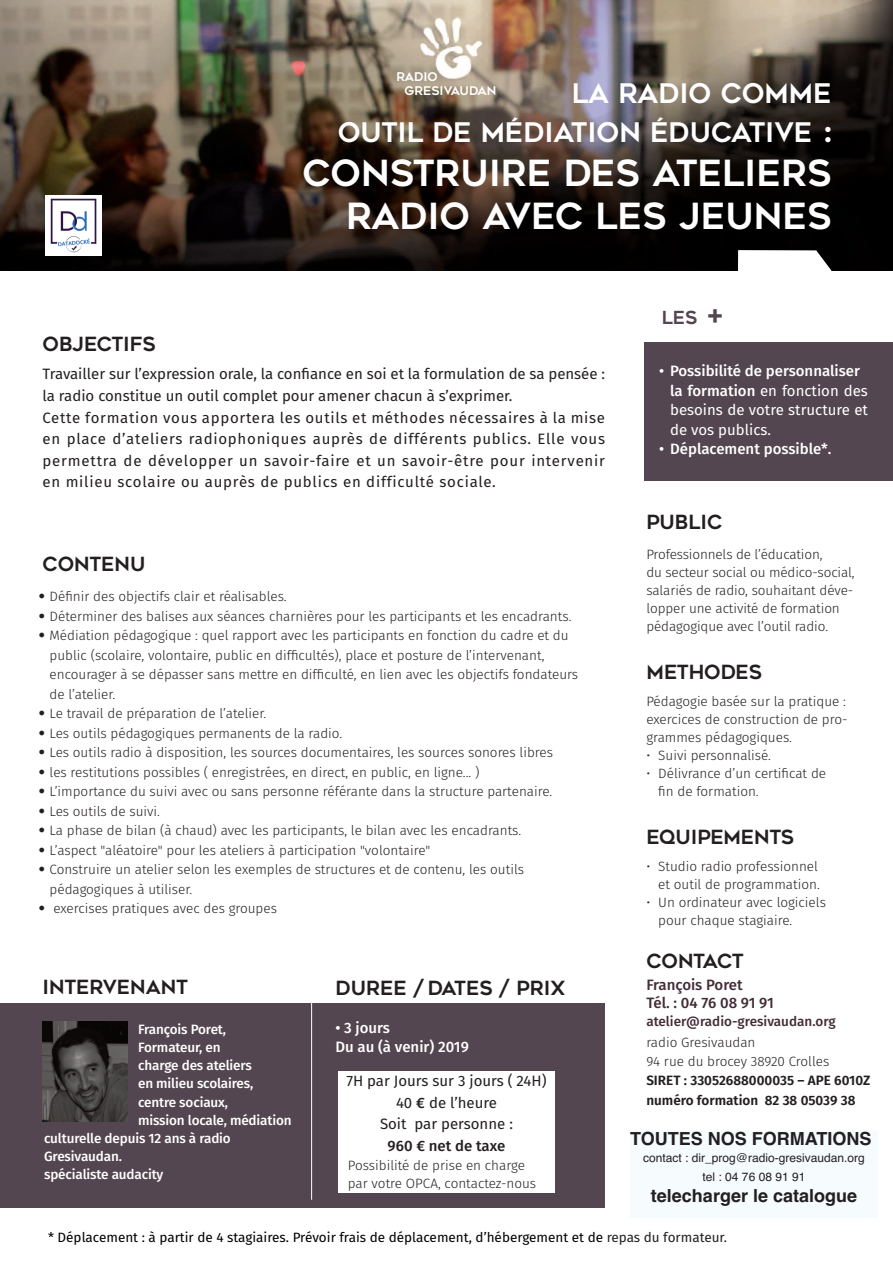
<style>
.page{position:relative;width:893px;height:1263px;background:#fff}
.page>*{position:absolute;margin:0;border:0;box-sizing:border-box;transform-origin:0 0}
.t1{font:36px/43.2px "Geometos";color:#fff;text-align:right}
.t2{font:27px/39.2px "Geometos";color:#fff;text-align:right}
.t3{font:19.5px "Geometos";color:#231f20}
.t4{font:19.5px "Geometos";letter-spacing:-.035em;color:#231f20}
.t5{font:700 18px "Helvetica";color:#231f20}
.t6{font:18px "Geometos";color:#544650}
.t7{font:15px/21.6px "Fira Sans";letter-spacing:.045em;color:#231f20}
.t8{font:15px/19.5px "Fira Sans";color:#fff}
.t9{font:15px/21.6px "Fira Sans";color:#231f20;text-align:center}
.t10{font:500 15px/19.5px "Fira Sans";color:#fff}
.t11{font:500 15px/18px "Fira Sans";letter-spacing:-.01em;color:#422c36}
.t12{font:500 15px "Fira Sans";color:#231f20}
.t13{font:300 13.5px/18px "Fira Sans";color:#231f20}
.t14{font:500 13.5px "Fira Sans";letter-spacing:-.01em;color:#fff}
.t15{font:13.5px "Fira Sans";color:#000}
.t16{font:600 13.5px/19.5px "Fira Sans";color:#231f20}
.t17{font:500 13.5px "Fira Sans";color:#422c36}
.t18{font:12px/18.9px "Helvetica";color:#231f20;text-align:center}
.t19{font:12px/14.4px "Geometos";color:#fff}
.s1{font-size:36px}
.s2{font-family:"Menlo";font-weight:700}
.s3{font-weight:500}
.s4{font-size:27px}
.s5{color:#231f20}
</style>
<div class="page">
<img style="left:0;top:0;width:893px;height:271px">
<div style="left:0;top:1003px;width:605px;height:205px;background:#544650"></div>
<svg style="left:738px;top:250px;width:93px;height:21px"></svg>
<div style="left:644px;top:342px;width:249px;height:138px;background:#544650"></div>
<img style="left:43px;top:1021px;width:85px;height:100px">
<hr style="left:311px;top:969px;width:1px;height:231px;background:#fff">
<img style="left:415px;top:12px;width:87px;height:87px">
<img style="left:46px;top:196px;width:56px;height:60px">
<div style="left:338px;top:1071px;width:217px;height:122px;background:#fff"></div>
<div style="left:630px;top:1131px;width:248px;height:87px;background:#f6fbfe"></div>
<p class="t19" style="left:405px;top:69px;width:93px;text-indent:-8px">RADIO<br>GRESIVAUDAN</p>
<h2 class="t2" style="left:338px;top:74px;width:495px">LA RADIO COMME<br>OUTIL DE MÉDIATION ÉDUCATIVE <span class="s1">:</span></h2>
<h1 class="t1" style="left:303px;top:151px;width:530px">CONSTRUIRE DES ATELIERS<br>RADIO AVEC LES JEUNES</h1>
<h3 class="t3" style="left:43px;top:333px;width:115px">OBJECTIFS</h3>
<p class="t7" style="left:43px;top:365px;width:564px">Travailler sur l’expression orale, la confiance en soi et la formulation de sa pensée : la radio constitue un outil complet pour amener chacun à s’exprimer.<br>Cette formation vous apportera les outils et méthodes nécessaires à la mise en place d’ateliers radiophoniques auprès de différents publics. Elle vous permettra de développer un savoir-faire et un savoir-être pour intervenir en milieu scolaire ou auprès de publics en difficulté sociale.</p>
<h3 class="t3" style="left:43px;top:553px;width:104px">CONTENU</h3>
<p class="t13" style="left:38px;top:589px;width:251px"><span class="s2">•</span> Définir des objectifs clair et réalisables.</p>
<p class="t13" style="left:38px;top:608px;width:535px"><span class="s2">•</span> Déterminer des balises aux séances charnières pour les participants et les encadrants.</p>
<p class="t13" style="left:50px;top:627px;width:530px;line-height:19.5px;text-indent:-12px"><span class="s2">•</span> Médiation pédagogique : quel rapport avec les participants en fonction du cadre et du public (scolaire, volontaire, public en difficultés), place et posture de l’intervenant, encourager à se dépasser sans mettre en difficulté, en lien avec les objectifs fondateurs de l’atelier.</p>
<p class="t13" style="left:38px;top:706px;width:230px"><span class="s2">•</span> Le travail de préparation de l’atelier.</p>
<p class="t13" style="left:38px;top:725px;width:306px"><span class="s2">•</span> Les outils pédagogiques permanents de la radio.</p>
<p class="t13" style="left:38px;top:745px;width:517px"><span class="s2">•</span> Les outils radio à disposition, les sources documentaires, les sources sonores libres</p>
<p class="t13" style="left:38px;top:764px;width:443px"><span class="s2">•</span> les restitutions possibles ( enregistrées, en direct, en public, en ligne... )</p>
<p class="t13" style="left:38px;top:784px;width:516px"><span class="s2">•</span> L’importance du suivi avec ou sans personne référante dans la structure partenaire.</p>
<p class="t13" style="left:38px;top:803px;width:124px"><span class="s2">•</span> Les outils de suivi.</p>
<p class="t13" style="left:38px;top:823px;width:485px"><span class="s2">•</span> La phase de bilan (à chaud) avec les participants, le bilan avec les encadrants.</p>
<p class="t13" style="left:38px;top:842px;width:394px"><span class="s2">•</span> L’aspect "aléatoire" pour les ateliers à participation "volontaire"</p>
<p class="t13" style="left:50px;top:861px;width:476px;line-height:19.5px;text-indent:-12px"><span class="s2">•</span> Construire un atelier selon les exemples de structures et de contenu, les outils pédagogiques à utiliser.</p>
<p class="t13" style="left:38px;top:901px;width:241px"><span class="s2">•</span> exercises pratiques avec des groupes</p>
<h3 class="t3" style="left:43px;top:975px;width:147px">INTERVENANT</h3>
<p class="t14" style="left:138px;top:1024px;width:90px">François Poret,</p>
<p class="t14" style="left:138px;top:1042px;width:84px">Formateur, en</p>
<p class="t14" style="left:138px;top:1060px;width:115px">charge des ateliers</p>
<p class="t14" style="left:138px;top:1078px;width:117px">en milieu scolaires,</p>
<p class="t14" style="left:138px;top:1096px;width:92px">centre sociaux,</p>
<p class="t14" style="left:138px;top:1114px;width:155px">mission locale, médiation</p>
<p class="t14" style="left:44px;top:1132px;width:188px">culturelle depuis 12 ans à radio</p>
<p class="t14" style="left:44px;top:1150px;width:79px">Gresivaudan.</p>
<p class="t14" style="left:44px;top:1168px;width:121px">spécialiste audacity</p>
<h3 class="t3" style="left:335px;top:977px;width:231px">DUREE / DATES / PRIX</h3>
<p class="t10" style="left:335px;top:1019px;width:135px">• 3 jours<br>Du au (à venir) 2019</p>
<p class="t9" style="left:346px;top:1071px;width:202px">7H par Jours sur 3 jours ( 24H)<br>40 <span class="s3">€</span> de l’heure<br>Soit par personne :</p>
<p class="t12" style="left:388px;top:1140px;width:119px">960 € net de taxe</p>
<p class="t13" style="left:348px;top:1157px;width:190px">Possibilité de prise en charge par votre OPCA, contactez-nous</p>
<h3 class="t6" style="left:662px;top:307px;width:62px">LES <span class="s4">+</span></h3>
<p class="t8" style="left:670px;top:362px;width:199px;text-indent:-11px"><span class="s3">• Possibilité de personnaliser la formation</span> en fonction des besoins de votre structure et de vos publics.</p>
<p class="t10" style="left:659px;top:440px;width:174px">• Déplacement possible*.</p>
<h3 class="t3" style="left:646px;top:511px;width:77px">PUBLIC</h3>
<p class="t13" style="left:646px;top:547px;width:210px">Professionnels de l’éducation,<br>du secteur social ou médico-social, salariés de radio, souhaitant déve&shy;lopper une activité de formation pédagogique avec l’outil radio.</p>
<h3 class="t3" style="left:646px;top:661px;width:117px">METHODES</h3>
<p class="t13" style="left:646px;top:693px;width:203px;text-align:justify">Pédagogie basée sur la pratique : exercices de construction de pro&shy;grammes pédagogiques.</p>
<p class="t13" style="left:646px;top:747px;width:126px">• Suivi personnalisé.</p>
<p class="t13" style="left:658px;top:765px;width:169px;text-indent:-12px">• Délivrance d’un certificat de fin de formation.</p>
<h3 class="t3" style="left:646px;top:826px;width:149px">EQUIPEMENTS</h3>
<p class="t13" style="left:646px;top:858px;width:175px;text-align:right">• Studio radio professionnel et outil de programmation.</p>
<p class="t13" style="left:658px;top:894px;width:169px;text-indent:-12px">• Un ordinateur avec logiciels pour chaque stagiaire.</p>
<h3 class="t4" style="left:646px;top:950px;width:99px">CONTACT</h3>
<p class="t11" style="left:646px;top:977px;width:129px">François Poret<br>Tél. : 04 76 08 91 91</p>
<p class="t17" style="left:646px;top:1016px;width:191px">atelier@radio-gresivaudan.org</p>
<p class="t13" style="left:646px;top:1033px;width:185px;line-height:19.5px">radio Gresivaudan<br>94 rue du brocey 38920 Crolles</p>
<p class="t16" style="left:646px;top:1072px;width:225px">SIRET : 33052688000035 – APE 6010Z numéro formation 82 38 05039 38</p>
<h3 class="t5" style="left:630px;top:1128px;width:243px">TOUTES NOS FORMATIONS</h3>
<p class="t18" style="left:643px;top:1148px;width:223px">contact : dir_prog@radio-gresivaudan.org tel : 04 76 08 91 91</p>
<h3 class="t5" style="left:651px;top:1185px;width:208px">telecharger le catalogue</h3>
<p class="t15" style="left:48px;top:1232px;width:680px">* Déplacement : à partir de 4 stagiaires. Prévoir frais de déplacement, d’hébergement et de <span class="s5">repas du formateur.</span></p>
</div>
